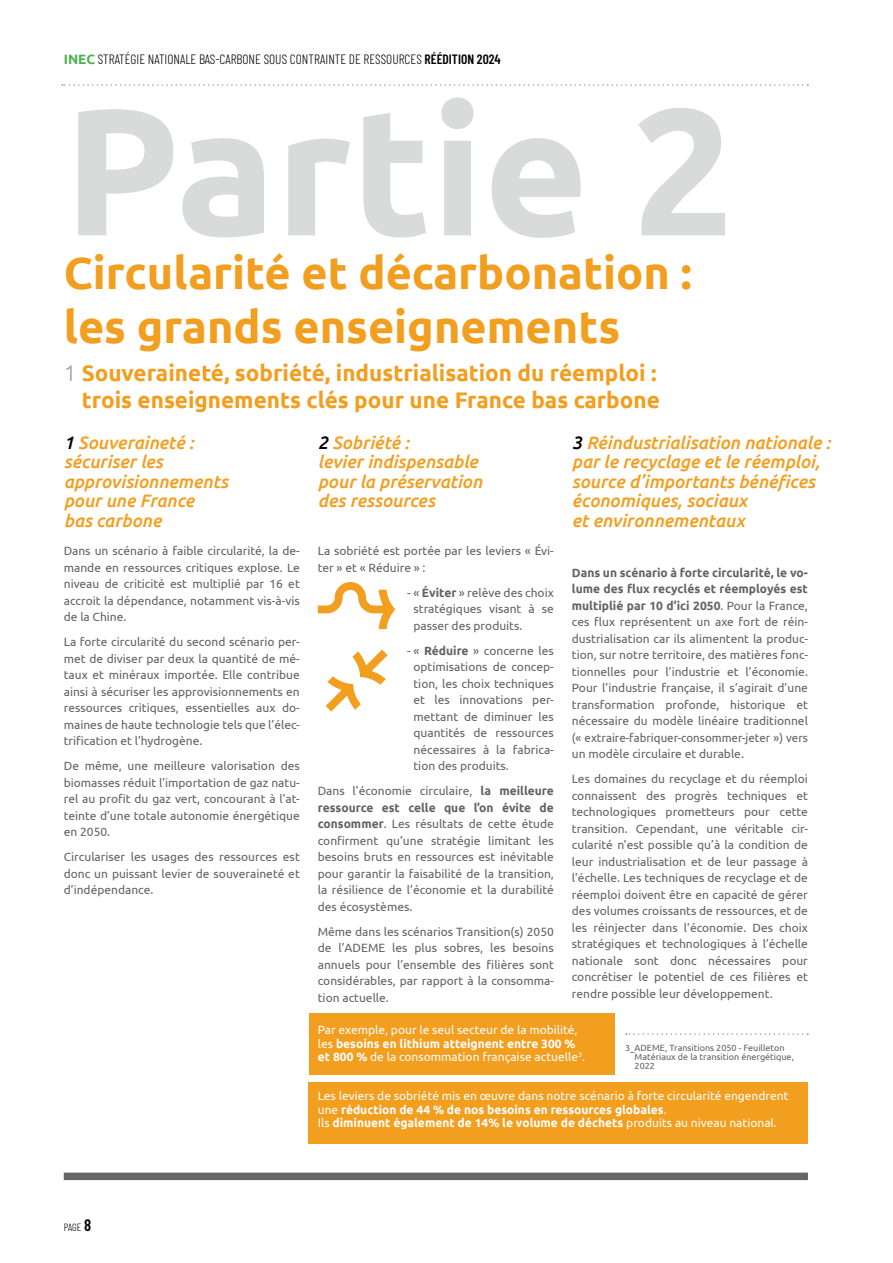
<style>
.page{position:relative;width:893px;height:1263px;background:#fff}
.page>*{position:absolute;margin:0;border:0;box-sizing:border-box;transform-origin:0 0}
.t1{font:700 180px "Ubuntu";color:#d9dada}
.t2{font:700 45px/54px "Ubuntu";color:#f29e1f}
.t3{font:700 22.5px/27px "Ubuntu";color:#f29e1f;text-align:right}
.t4{font:italic 500 18px/19.5px "Ubuntu";color:#f29e1f}
.t5{font:300 13.5px "Barlow Condensed";color:#000}
.t6{font:12px/16.5px "Ubuntu";color:#626261;text-align:justify}
.t7{font:12px/13.5px "Ubuntu";color:#fff}
.t8{font:300 10.5px "Barlow Condensed";color:#000}
.t9{font:9px/9px "Ubuntu";color:#626261}
.s1{font-family:"Ubuntu";font-weight:700;color:#4fb052}
.s2{font-weight:600}
.s3{font-weight:300;color:#9c9c9d}
.s4{color:#000}
.s5{font-weight:700}
.s6{font-weight:600;font-size:16.5px}
</style>
<div class="page">
<svg style="left:62px;top:84px;width:746px;height:2px"></svg>
<svg style="left:626px;top:1033px;width:182px;height:2px"></svg>
<svg style="left:318px;top:582px;width:77px;height:47px"></svg>
<svg style="left:326px;top:649px;width:62px;height:62px"></svg>
<div style="left:309px;top:1013px;width:305px;height:62px;background:#f29e1f"></div>
<div style="left:309px;top:1081px;width:499px;height:62px;background:#f29e1f"></div>
<div style="left:64px;top:1172px;width:744px;height:8px;background:#666"></div>
<p class="t5" style="left:64px;top:50px;width:438px"><span class="s1">INEC</span> STRATÉGIE NATIONALE BAS-CARBONE SOUS CONTRAINTE DE RESSOURCES <span class="s2">RÉÉDITION 2024</span></p>
<h1 class="t1" style="left:64px;top:62px;width:672px">Partie 2</h1>
<h2 class="t2" style="left:64px;top:246px;width:629px">Circularité et décarbonation : les grands enseignements</h2>
<h3 class="t3" style="left:64px;top:359px;width:598px"><span class="s3">1</span> Souveraineté, sobriété, industrialisation du réemploi : trois enseignements clés pour une France bas carbone</h3>
<h3 class="t4" style="left:64px;top:432px;width:166px"><span class="s4">1</span> Souveraineté : sécuriser les approvisionnements pour une France<br>bas carbone</h3>
<h3 class="t4" style="left:318px;top:432px;width:166px"><span class="s4">2</span> Sobriété :<br>levier indispensable pour la préservation des ressources</h3>
<h3 class="t4" style="left:572px;top:432px;width:260px"><span class="s4">3</span> Réindustrialisation nationale : par le recyclage et le réemploi, source d’importants bénéfices économiques, sociaux<br>et environnementaux</h3>
<p class="t6" style="left:64px;top:542px;width:238px">Dans un scénario à faible circularité, la de&shy;mande en ressources critiques explose. Le niveau de criticité est multiplié par 16 et accroit la dépendance, notamment vis-à-vis de la Chine.</p>
<p class="t6" style="left:64px;top:633px;width:238px">La forte circularité du second scénario per&shy;met de diviser par deux la quantité de mé&shy;taux et minéraux importée. Elle contribue ainsi à sécuriser les approvisionnements en ressources critiques, essentielles aux do&shy;maines de haute technologie tels que l’élec&shy;trification et l’hydrogène.</p>
<p class="t6" style="left:64px;top:757px;width:238px">De même, une meilleure valorisation des biomasses réduit l’importation de gaz natu&shy;rel au profit du gaz vert, concourant à l’at&shy;teinte d’une totale autonomie énergétique en 2050.</p>
<p class="t6" style="left:64px;top:848px;width:238px">Circulariser les usages des ressources est donc un puissant levier de souveraineté et d’indépendance.</p>
<p class="t6" style="left:318px;top:542px;width:238px">La sobriété est portée par les leviers « Évi&shy;ter » et « Réduire » :</p>
<p class="t6" style="left:413px;top:584px;width:142px;text-indent:-6px">- « <span class="s5">Éviter</span> » relève des choix stratégiques visant à se passer des produits.</p>
<p class="t6" style="left:413px;top:642px;width:142px;text-indent:-6px">- « <span class="s5">Réduire</span> » concerne les optimisations de concep&shy;tion, les choix techniques et les innovations per&shy;mettant de diminuer les quantités de ressources nécessaires à la fabrica&shy;tion des produits.</p>
<p class="t6" style="left:318px;top:782px;width:238px">Dans l’économie circulaire, <span class="s5">la meilleure ressource est celle que l’on évite de consommer</span>. Les résultats de cette étude confirment qu’une stratégie limitant les besoins bruts en ressources est inévitable pour garantir la faisabilité de la transition, la résilience de l’économie et la durabilité des écosystèmes.</p>
<p class="t6" style="left:318px;top:923px;width:238px">Même dans les scénarios Transition(s) 2050 de l’ADEME les plus sobres, les besoins annuels pour l’ensemble des filières sont considérables, par rapport à la consomma&shy;tion actuelle.</p>
<p class="t6" style="left:572px;top:564px;width:238px"><span class="s5">Dans un scénario à forte circularité, le vo&shy;lume des flux recyclés et réemployés est multiplié par 10 d’ici 2050</span>. Pour la France, ces flux représentent un axe fort de réin&shy;dustrialisation car ils alimentent la produc&shy;tion, sur notre territoire, des matières fonc&shy;tionnelles pour l’industrie et l’économie.<br>Pour l’industrie française, il s’agirait d’une transformation profonde, historique et nécessaire du modèle linéaire traditionnel (« extraire-fabriquer-consommer-jeter ») vers un modèle circulaire et durable.</p>
<p class="t6" style="left:572px;top:770px;width:238px">Les domaines du recyclage et du réemploi connaissent des progrès techniques et technologiques prometteurs pour cette transition. Cependant, une véritable cir&shy;cularité n’est possible qu’à la condition de leur industrialisation et de leur passage à l’échelle. Les techniques de recyclage et de réemploi doivent être en capacité de gérer des volumes croissants de ressources, et de les réinjecter dans l’économie. Des choix stratégiques et technologiques à l’échelle nationale sont donc nécessaires pour concrétiser le potentiel de ces filières et rendre possible leur développement.</p>
<p class="t7" style="left:318px;top:1023px;width:269px">Par exemple, pour le seul secteur de la mobilité, les <span class="s5">besoins en lithium atteignent entre 300 % et 800 %</span> de la consommation française actuelle<sup>3</sup>.</p>
<p class="t7" style="left:318px;top:1089px;width:472px">Les leviers de sobriété mis en œuvre dans notre scénario à forte circularité engendrent une <span class="s5">réduction de 44 % de nos besoins en ressources globales</span>.<br>Ils <span class="s5">diminuent également de 14% le volume de déchets</span> produits au niveau national.</p>
<p class="t9" style="left:635px;top:1043px;width:161px;text-indent:-10px">3_ADEME, Transitions 2050 - Feuilleton<br>Matériaux de la transition énergétique,<br>2022</p>
<p class="t8" style="left:64px;top:1220px;width:29px">PAGE <span class="s6">8</span></p>
</div>
